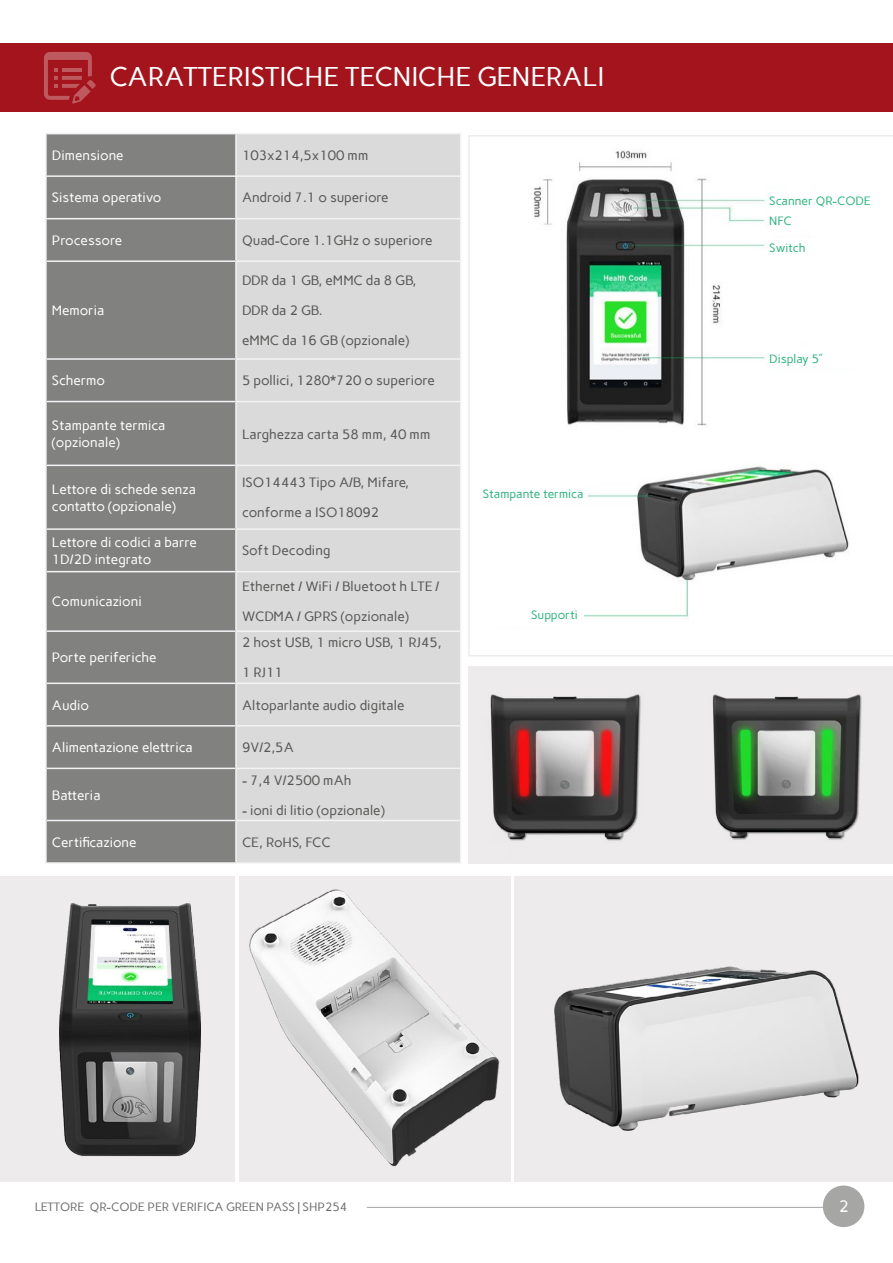
<style>
.page{position:relative;width:893px;height:1263px;background:#fff}
.page>*{position:absolute;margin:0;border:0;box-sizing:border-box;transform-origin:0 0}
.t1{font:27px "Carme";color:#fff}
.t2{font:16.5px "Carme";color:#fff}
.t3{font:13.5px "Carme";color:#575756}
.t4{font:13.5px/16.5px "Carme";letter-spacing:-.005em;color:#fff}
.t5{font:12px/19.5px "Carme";letter-spacing:-.005em;color:#31b480}
.t6{font:12px "Carme";color:#1a171b}
</style>
<div class="page">
<div style="left:823px;top:1185px;width:41px;height:42px;background:#a6a6a5;border-radius:50%"></div>
<hr style="left:367px;top:1207px;width:456px;height:1px;background:#575756">
<div style="left:0;top:876px;width:235px;height:305px;background:#edebec"></div>
<div style="left:239px;top:876px;width:271px;height:305px;background:#edebec"></div>
<div style="left:514px;top:876px;width:379px;height:305px;background:#edebec"></div>
<div style="left:0;top:44px;width:893px;height:68px;background:#a3141c"></div>
<svg style="left:44px;top:52px;width:52px;height:52px"></svg>
<div style="left:47px;top:134px;width:189px;height:728px;background:#818180"></div>
<div style="left:236px;top:134px;width:225px;height:728px;background:#dadada"></div>
<hr style="left:45px;top:133px;width:191px;height:1px;background:#f2f3f4">
<hr style="left:45px;top:134px;width:2px;height:41px;background:#f2f3f4">
<hr style="left:236px;top:133px;width:225px;height:1px;background:#f2f3f4">
<hr style="left:235px;top:134px;width:2px;height:41px;background:#f2f3f4">
<hr style="left:460px;top:134px;width:1px;height:41px;background:#f2f3f4">
<hr style="left:235px;top:175px;width:226px;height:2px;background:#f2f3f4">
<hr style="left:460px;top:177px;width:1px;height:41px;background:#f2f3f4">
<hr style="left:45px;top:219px;width:2px;height:42px;background:#f2f3f4">
<hr style="left:235px;top:218px;width:226px;height:1px;background:#f2f3f4">
<hr style="left:235px;top:219px;width:2px;height:41px;background:#f2f3f4">
<hr style="left:460px;top:219px;width:1px;height:41px;background:#f2f3f4">
<hr style="left:45px;top:261px;width:2px;height:98px;background:#f2f3f4">
<hr style="left:235px;top:260px;width:226px;height:2px;background:#f2f3f4">
<hr style="left:235px;top:262px;width:2px;height:96px;background:#f2f3f4">
<hr style="left:460px;top:262px;width:1px;height:96px;background:#f2f3f4">
<hr style="left:45px;top:359px;width:2px;height:42px;background:#f2f3f4">
<hr style="left:235px;top:358px;width:226px;height:2px;background:#f2f3f4">
<hr style="left:235px;top:360px;width:2px;height:41px;background:#f2f3f4">
<hr style="left:460px;top:360px;width:1px;height:41px;background:#f2f3f4">
<hr style="left:45px;top:401px;width:2px;height:64px;background:#f2f3f4">
<hr style="left:235px;top:401px;width:226px;height:1px;background:#f2f3f4">
<hr style="left:235px;top:402px;width:2px;height:63px;background:#f2f3f4">
<hr style="left:460px;top:402px;width:1px;height:63px;background:#f2f3f4">
<hr style="left:45px;top:465px;width:2px;height:64px;background:#f2f3f4">
<hr style="left:235px;top:465px;width:226px;height:1px;background:#f2f3f4">
<hr style="left:235px;top:466px;width:2px;height:62px;background:#f2f3f4">
<hr style="left:460px;top:466px;width:1px;height:62px;background:#f2f3f4">
<hr style="left:45px;top:529px;width:2px;height:43px;background:#f2f3f4">
<hr style="left:235px;top:528px;width:226px;height:2px;background:#f2f3f4">
<hr style="left:235px;top:530px;width:2px;height:41px;background:#f2f3f4">
<hr style="left:460px;top:530px;width:1px;height:41px;background:#f2f3f4">
<hr style="left:45px;top:572px;width:2px;height:59px;background:#f2f3f4">
<hr style="left:235px;top:571px;width:226px;height:1px;background:#f2f3f4">
<hr style="left:235px;top:572px;width:2px;height:58px;background:#f2f3f4">
<hr style="left:460px;top:572px;width:1px;height:58px;background:#f2f3f4">
<hr style="left:45px;top:631px;width:2px;height:52px;background:#f2f3f4">
<hr style="left:235px;top:630px;width:226px;height:2px;background:#f2f3f4">
<hr style="left:235px;top:632px;width:2px;height:50px;background:#f2f3f4">
<hr style="left:460px;top:632px;width:1px;height:50px;background:#f2f3f4">
<hr style="left:45px;top:683px;width:2px;height:43px;background:#f2f3f4">
<hr style="left:235px;top:682px;width:226px;height:2px;background:#f2f3f4">
<hr style="left:235px;top:684px;width:2px;height:41px;background:#f2f3f4">
<hr style="left:460px;top:684px;width:1px;height:41px;background:#f2f3f4">
<hr style="left:45px;top:726px;width:2px;height:42px;background:#f2f3f4">
<hr style="left:235px;top:725px;width:226px;height:1px;background:#f2f3f4">
<hr style="left:235px;top:727px;width:2px;height:41px;background:#f2f3f4">
<hr style="left:460px;top:727px;width:1px;height:41px;background:#f2f3f4">
<hr style="left:45px;top:768px;width:2px;height:52px;background:#f2f3f4">
<hr style="left:235px;top:768px;width:226px;height:1px;background:#f2f3f4">
<hr style="left:235px;top:769px;width:2px;height:51px;background:#f2f3f4">
<hr style="left:460px;top:769px;width:1px;height:51px;background:#f2f3f4">
<hr style="left:45px;top:820px;width:2px;height:42px;background:#f2f3f4">
<hr style="left:235px;top:820px;width:226px;height:1px;background:#f2f3f4">
<hr style="left:235px;top:821px;width:2px;height:41px;background:#f2f3f4">
<hr style="left:460px;top:821px;width:1px;height:41px;background:#f2f3f4">
<hr style="left:235px;top:862px;width:226px;height:2px;background:#f2f3f4">
<hr style="left:45px;top:175px;width:192px;height:2px;background:#f2f3f4">
<hr style="left:45px;top:177px;width:2px;height:41px;background:#f2f3f4">
<hr style="left:235px;top:177px;width:2px;height:41px;background:#f2f3f4">
<hr style="left:45px;top:218px;width:190px;height:1px;background:#f2f3f4">
<hr style="left:47px;top:260px;width:188px;height:2px;background:#f2f3f4">
<hr style="left:47px;top:358px;width:188px;height:2px;background:#f2f3f4">
<hr style="left:47px;top:401px;width:188px;height:1px;background:#f2f3f4">
<hr style="left:47px;top:465px;width:188px;height:1px;background:#f2f3f4">
<hr style="left:47px;top:528px;width:188px;height:2px;background:#f2f3f4">
<hr style="left:47px;top:571px;width:188px;height:1px;background:#f2f3f4">
<hr style="left:47px;top:630px;width:188px;height:2px;background:#f2f3f4">
<hr style="left:47px;top:682px;width:188px;height:2px;background:#f2f3f4">
<hr style="left:47px;top:725px;width:188px;height:1px;background:#f2f3f4">
<hr style="left:47px;top:768px;width:188px;height:1px;background:#f2f3f4">
<hr style="left:47px;top:820px;width:188px;height:1px;background:#f2f3f4">
<hr style="left:45px;top:862px;width:190px;height:2px;background:#f2f3f4">
<img style="left:468px;top:667px;width:425px;height:196px">
<img style="left:59px;top:903px;width:142px;height:254px">
<img style="left:249px;top:889px;width:251px;height:278px">
<img style="left:538px;top:966px;width:331px;height:216px">
<svg style="left:468px;top:135px;width:425px;height:521px"></svg>
<h1 class="t1" style="left:109px;top:61px;width:496px">CARATTERISTICHE TECNICHE GENERALI</h1>
<p class="t4" style="left:52px;top:147px;width:73px">Dimensione</p>
<p class="t3" style="left:242px;top:147px;width:128px">103x214,5x100 mm</p>
<p class="t4" style="left:52px;top:190px;width:111px">Sistema operativo</p>
<p class="t3" style="left:242px;top:190px;width:148px">Android 7.1 o superiore</p>
<p class="t4" style="left:52px;top:232px;width:72px">Processore</p>
<p class="t3" style="left:242px;top:232px;width:192px">Quad-Core 1.1GHz o superiore</p>
<p class="t4" style="left:52px;top:302px;width:54px">Memoria</p>
<p class="t3" style="left:242px;top:272px;width:176px">DDR da 1 GB, eMMC da 8 GB,</p>
<p class="t3" style="left:242px;top:302px;width:82px">DDR da 2 GB.</p>
<p class="t3" style="left:242px;top:332px;width:169px">eMMC da 16 GB (opzionale)</p>
<p class="t4" style="left:52px;top:372px;width:55px">Schermo</p>
<p class="t3" style="left:242px;top:372px;width:194px">5 pollici, 1280*720 o superiore</p>
<p class="t4" style="left:52px;top:417px;width:115px">Stampante termica (opzionale)</p>
<p class="t3" style="left:242px;top:426px;width:190px">Larghezza carta 58 mm, 40 mm</p>
<p class="t4" style="left:52px;top:481px;width:146px">Lettore di schede senza contatto (opzionale)</p>
<p class="t3" style="left:242px;top:474px;width:169px">ISO14443 Tipo A/B, Mifare,</p>
<p class="t3" style="left:242px;top:504px;width:139px">conforme a ISO18092</p>
<p class="t4" style="left:52px;top:534px;width:146px">Lettore di codici a barre<br>1D/2D integrato</p>
<p class="t3" style="left:242px;top:543px;width:90px">Soft Decoding</p>
<p class="t4" style="left:52px;top:593px;width:91px">Comunicazioni</p>
<p class="t3" style="left:242px;top:579px;width:199px">Ethernet / WiFi / Bluetoot h LTE /</p>
<p class="t3" style="left:242px;top:609px;width:168px">WCDMA / GPRS (opzionale)</p>
<p class="t4" style="left:52px;top:649px;width:106px">Porte periferiche</p>
<p class="t3" style="left:242px;top:634px;width:201px">2 host USB, 1 micro USB, 1 RJ45,</p>
<p class="t3" style="left:242px;top:664px;width:42px">1 RJ11</p>
<p class="t4" style="left:52px;top:697px;width:39px">Audio</p>
<p class="t3" style="left:242px;top:697px;width:164px">Altoparlante audio digitale</p>
<p class="t4" style="left:52px;top:739px;width:142px">Alimentazione elettrica</p>
<p class="t3" style="left:242px;top:739px;width:53px">9V/2,5A</p>
<p class="t4" style="left:52px;top:786px;width:50px">Batteria</p>
<p class="t3" style="left:242px;top:772px;width:111px">- 7,4 V/2500 mAh</p>
<p class="t3" style="left:242px;top:802px;width:144px">- ioni di litio (opzionale)</p>
<p class="t4" style="left:52px;top:834px;width:86px">Certificazione</p>
<p class="t3" style="left:242px;top:834px;width:90px">CE, RoHS, FCC</p>
<p class="t5" style="left:483px;top:484px;width:102px">Stampante termica</p>
<p class="t5" style="left:531px;top:604px;width:48px">Supporti</p>
<p class="t5" style="left:769px;top:191px;width:103px">Scanner QR-CODE<br>NFC</p>
<p class="t5" style="left:769px;top:238px;width:38px">Switch</p>
<p class="t5" style="left:769px;top:349px;width:55px">Display 5’’</p>
<p class="t6" style="left:34px;top:1200px;width:315px">LETTORE QR-CODE PER VERIFICA GREEN PASS | SHP254</p>
<p class="t2" style="left:839px;top:1196px;width:12px">2</p>
</div>
